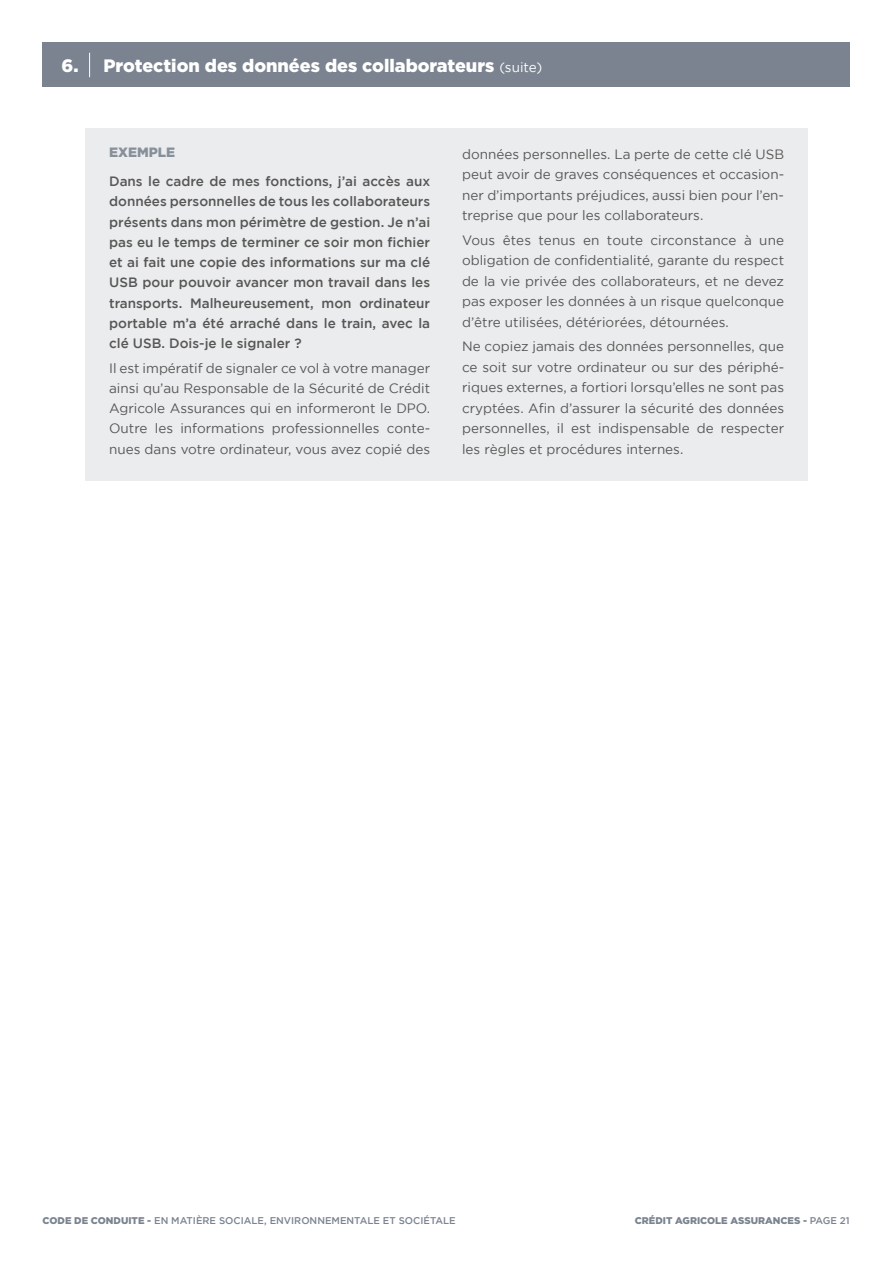
<style>
.page{position:relative;width:893px;height:1263px;background:#fff}
.page>*{position:absolute;margin:0;border:0;box-sizing:border-box;transform-origin:0 0}
.t1{font:900 18px "Gotham";color:#fff}
.t2{font:13.5px/20.4px "Gotham";color:#575756;text-align:justify}
.t3{font:500 13.5px/20.2px "Gotham";color:#575756;text-align:justify}
.t4{font:900 13.5px "Gotham";color:#87909a}
.t5{font:500 9.75px "Gotham";color:#7a838f}
.t6{font:900 9.75px "Gotham";color:#7a838f}
.s1{font-weight:400;font-size:13.5px}
.s2{font-weight:900}
.s3{font-weight:500}
</style>
<div class="page">
<div style="left:85px;top:128px;width:723px;height:352px;background:#ebecee"></div>
<div style="left:43px;top:43px;width:807px;height:44px;background:#7a838f"></div>
<svg style="left:89px;top:53px;width:1px;height:24px"></svg>
<h1 class="t1" style="left:62px;top:55px;width:482px">6. Protection des données des collaborateurs <span class="s1">(suite)</span></h1>
<p class="t4" style="left:109px;top:145px;width:68px">EXEMPLE</p>
<p class="t3" style="left:109px;top:171px;width:323px">Dans le cadre de mes fonctions, j’ai accès aux données personnelles de tous les collaborateurs présents dans mon périmètre de gestion. Je n’ai pas eu le temps de terminer ce soir mon fichier et ai fait une copie des informations sur ma clé USB pour pouvoir avancer mon travail dans les transports. Malheureusement, mon ordinateur portable m’a été arraché dans le train, avec la clé USB. Dois-je le signaler ?</p>
<p class="t2" style="left:109px;top:357px;width:323px">Il est impératif de signaler ce vol à votre manager ainsi qu’au Responsable de la Sécurité de Crédit Agricole Assurances qui en informeront le DPO.<br>Outre les informations professionnelles conte&shy;nues dans votre ordinateur, vous avez copié des</p>
<p class="t2" style="left:462px;top:144px;width:324px">données personnelles. La perte de cette clé USB peut avoir de graves conséquences et occasion&shy;ner d’importants préjudices, aussi bien pour l’en&shy;treprise que pour les collaborateurs.</p>
<p class="t2" style="left:462px;top:230px;width:324px">Vous êtes tenus en toute circonstance à une obligation de confidentialité, garante du respect de la vie privée des collaborateurs, et ne devez pas exposer les données à un risque quelconque d’être utilisées, détériorées, détournées.</p>
<p class="t2" style="left:462px;top:336px;width:324px">Ne copiez jamais des données personnelles, que ce soit sur votre ordinateur ou sur des périphé&shy;riques externes, a fortiori lorsqu’elles ne sont pas cryptées. Afin d’assurer la sécurité des données personnelles, il est indispensable de respecter les règles et procédures internes.</p>
<p class="t5" style="left:43px;top:1214px;width:415px"><span class="s2">CODE DE CONDUITE -</span> EN MATIÈRE SOCIALE, ENVIRONNEMENTALE ET SOCIÉTALE</p>
<p class="t6" style="left:635px;top:1214px;width:216px">CRÉDIT AGRICOLE ASSURANCES - <span class="s3">PAGE 21</span></p>
</div>
